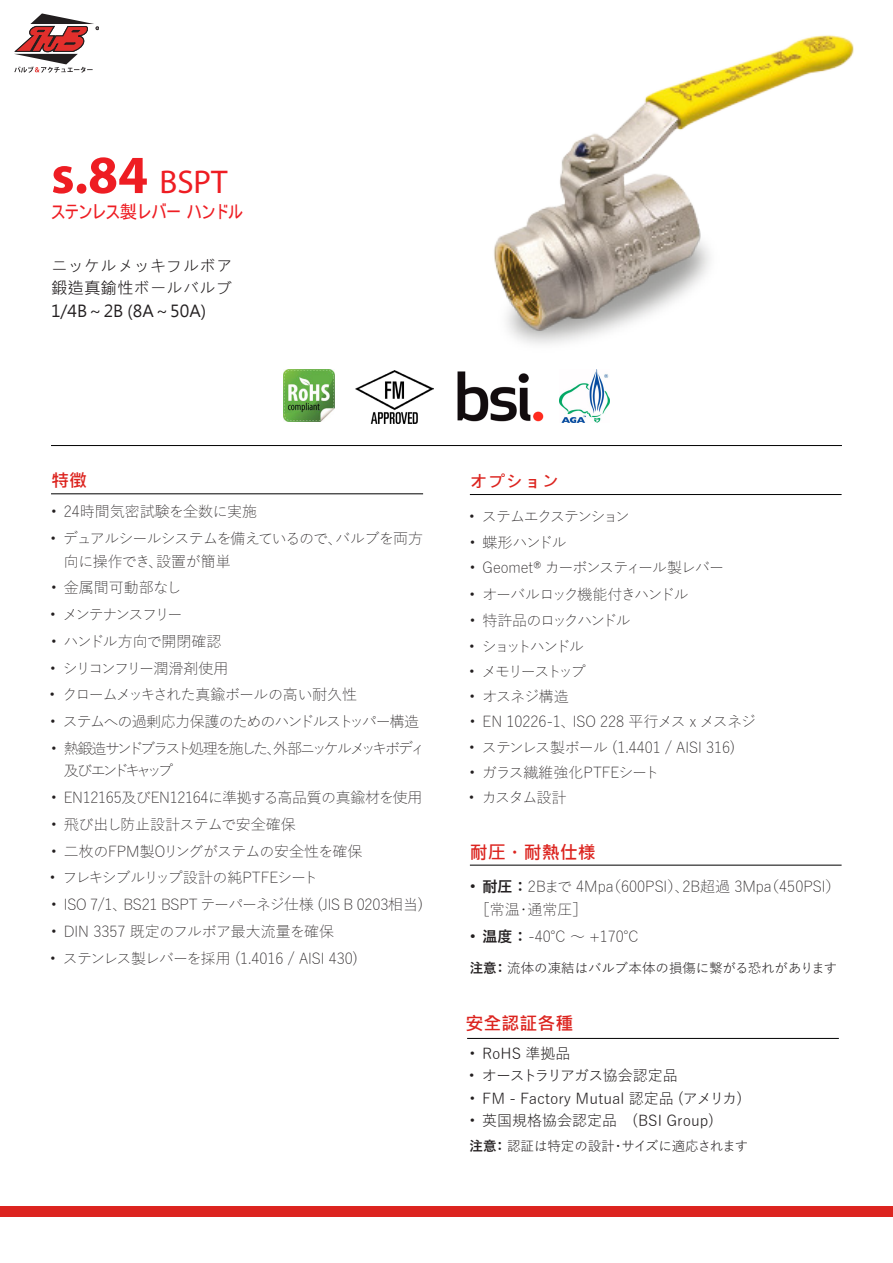
<style>
.page{position:relative;width:893px;height:1263px;background:#fff}
.page>*{position:absolute;margin:0;border:0;box-sizing:border-box;transform-origin:0 0}
.Titolo{font:700 54px "Myriad Pro";color:#ee1d23}
.t1{font:700 18px "Microsoft Jheng Hei";color:#dc241f}
.t2{font:18px "MS UI Gothic";color:#ee1d23}
.t3{font:16.5px "Microsoft Jheng Hei";color:#231f20}
.t4{font:300 15px/22.5px "Yu Gothic";letter-spacing:-.045em;color:#231f20}
.t5{font:300 15px/22.5px "Yu Gothic";color:#231f20}
.t6{font:300 15px "Yu Gothic";letter-spacing:-.02em;color:#231f20}
.t7{font:15px "Yu Gothic";color:#231f20}
.t8{font:300 15px "Yu Gothic";letter-spacing:-.015em;color:#231f20}
.t9{font:300 15px/22.5px "Yu Gothic";letter-spacing:-.19em;color:#231f20}
.t10{font:300 15px "Yu Gothic";letter-spacing:-.01em;color:#231f20}
.t11{font:300 15px "Yu Gothic";letter-spacing:-.075em;color:#231f20}
.t12{font:300 15px "Yu Gothic";letter-spacing:-.005em;color:#231f20}
.t13{font:300 15px "Yu Gothic";letter-spacing:-.16em;color:#231f20}
.t14{font:300 15px "Yu Gothic";letter-spacing:-.08em;color:#231f20}
.t15{font:15px "Yu Gothic";letter-spacing:-.05em;color:#231f20}
.t16{font:300 15px "Yu Gothic";letter-spacing:-.125em;color:#231f20}
.t17{font:300 15px "Yu Gothic";letter-spacing:-.11em;color:#231f20}
.t18{font:300 15px "Yu Gothic";letter-spacing:-.095em;color:#231f20}
.t19{font:300 15px "Yu Gothic";letter-spacing:-.13em;color:#231f20}
.t20{font:13.5px "Yu Gothic";letter-spacing:-.005em;color:#231f20}
.t21{font:500 2.55px "Axiforma";color:#231f20;scale:1.14 1}
.s1{font-weight:400;font-size:33px}
.s2{font-weight:700}
</style>
<div class="page">
<img style="left:284px;top:370px;width:51px;height:51px">
<img style="left:356px;top:370px;width:77px;height:53px">
<img style="left:457px;top:373px;width:87px;height:49px">
<img style="left:559px;top:373px;width:51px;height:49px">
<div style="left:0;top:1206px;width:893px;height:11px;background:#dc241f"></div>
<svg style="left:14px;top:13px;width:85px;height:60px"></svg>
<img style="left:457px;top:35px;width:397px;height:338px">
<hr style="left:51px;top:493px;width:372px;height:1px;background:#000001">
<hr style="left:51px;top:445px;width:791px;height:1px;background:#000001">
<hr style="left:470px;top:494px;width:372px;height:1px;background:#000001">
<hr style="left:470px;top:865px;width:372px;height:1px;background:#000001">
<hr style="left:467px;top:1038px;width:372px;height:1px;background:#000001">
<p class="t21" style="left:96px;top:27px;width:3px">R</p>
<p class="Titolo" style="left:51px;top:140px;width:178px">s.84 <span class="s1">BSPT</span></p>
<p class="t2" style="left:51px;top:202px;width:193px">ステンレス製レバー ハンドル</p>
<p class="t3" style="left:51px;top:255px;width:183px">ニッケルメッキフルボア</p>
<p class="t3" style="left:51px;top:278px;width:183px">鍛造真鍮性ボールバルブ</p>
<p class="t3" style="left:51px;top:300px;width:157px">1/4B～2B (8A～50A)</p>
<p class="t1" style="left:51px;top:470px;width:37px">特徴</p>
<p class="t1" style="left:470px;top:470px;width:91px">オプション</p>
<p class="t5" style="left:51px;top:498px;width:208px">• 24時間気密試験を全数に実施</p>
<p class="t4" style="left:64px;top:525px;width:361px;text-indent:-13px">• デュアルシールシステムを備えているので、バルブを両方向に操作でき、設置が簡単</p>
<p class="t5" style="left:51px;top:574px;width:132px">• 金属間可動部なし</p>
<p class="t19" style="left:50px;top:600px;width:134px">• メンテナンスフリー</p>
<p class="t8" style="left:51px;top:627px;width:172px">• ハンドル方向で開閉確認</p>
<p class="t16" style="left:50px;top:654px;width:180px">• シリコンフリー潤滑剤使用</p>
<p class="t4" style="left:50px;top:681px;width:309px">• クロームメッキされた真鍮ボールの高い耐久性</p>
<p class="t11" style="left:50px;top:708px;width:371px">• ステムへの過剰応力保護のためのハンドルストッパー構造</p>
<p class="t9" style="left:64px;top:735px;width:363px;text-indent:-13px">• 熱鍛造サンドブラスト処理を施した、外部ニッケルメッキボディ及びエンドキャップ</p>
<p class="t6" style="left:51px;top:784px;width:373px">• EN12165及びEN12164に準拠する高品質の真鍮材を使用</p>
<p class="t6" style="left:51px;top:810px;width:246px">• 飛び出し防止設計ステムで安全確保</p>
<p class="t6" style="left:51px;top:837px;width:313px">• 二枚のFPM製Oリングがステムの安全性を確保</p>
<p class="t4" style="left:50px;top:864px;width:269px">• フレキシブルリップ設計の純PTFEシート</p>
<p class="t10" style="left:51px;top:891px;width:374px">• ISO 7/1、BS21 BSPT テーパーネジ仕様 (JIS B 0203相当)</p>
<p class="t5" style="left:51px;top:918px;width:285px">• DIN 3357 既定のフルボア最大流量を確保</p>
<p class="t8" style="left:50px;top:944px;width:309px">• ステンレス製レバーを採用 (1.4016 / AISI 430)</p>
<p class="t17" style="left:469px;top:503px;width:162px">• ステムエクステンション</p>
<p class="t4" style="left:470px;top:529px;width:98px">• 蝶形ハンドル</p>
<p class="t4" style="left:470px;top:554px;width:256px">• Geomet® カーボンスティール製レバー</p>
<p class="t14" style="left:470px;top:580px;width:221px">• オーバルロック機能付きハンドル</p>
<p class="t18" style="left:470px;top:607px;width:162px">• 特許品のロックハンドル</p>
<p class="t13" style="left:469px;top:632px;width:117px">• ショットハンドル</p>
<p class="t13" style="left:469px;top:657px;width:118px">• メモリーストップ</p>
<p class="t4" style="left:470px;top:683px;width:101px">• オスネジ構造</p>
<p class="t5" style="left:470px;top:709px;width:288px">• EN 10226-1、ISO 228 平行メス x メスネジ</p>
<p class="t12" style="left:469px;top:733px;width:268px">• ステンレス製ボール (1.4401 / AISI 316)</p>
<p class="t5" style="left:469px;top:759px;width:191px">• ガラス繊維強化PTFEシート</p>
<p class="t4" style="left:469px;top:784px;width:99px">• カスタム設計</p>
<p class="t1" style="left:470px;top:841px;width:127px">耐圧・耐熱仕様</p>
<p class="t5" style="left:475px;top:874px;width:367px;text-indent:-5px"><span class="s2">• 耐圧 ：</span>2Bまで 4Mpa（600PSI）、2B超過 3Mpa（450PSI）［常温・通常圧］</p>
<p class="t4" style="left:470px;top:923px;width:171px"><span class="s2">• 温度 ：</span> -40℃ ～ +170℃</p>
<p class="t20" style="left:470px;top:955px;width:369px"><span class="s2">注意：</span> 流体の凍結はバルブ本体の損傷に繋がる恐れがあります</p>
<p class="t1" style="left:466px;top:1012px;width:109px">安全認証各種</p>
<p class="t7" style="left:469px;top:1040px;width:102px">• RoHS 準拠品</p>
<p class="t15" style="left:469px;top:1062px;width:210px">• オーストラリアガス協会認定品</p>
<p class="t7" style="left:469px;top:1084px;width:274px">• FM - Factory Mutual 認定品 (アメリカ)</p>
<p class="t7" style="left:469px;top:1106px;width:246px">• 英国規格協会認定品　(BSI Group)</p>
<p class="t20" style="left:469px;top:1133px;width:280px"><span class="s2">注意：</span> 認証は特定の設計・サイズに適応されます</p>
</div>
